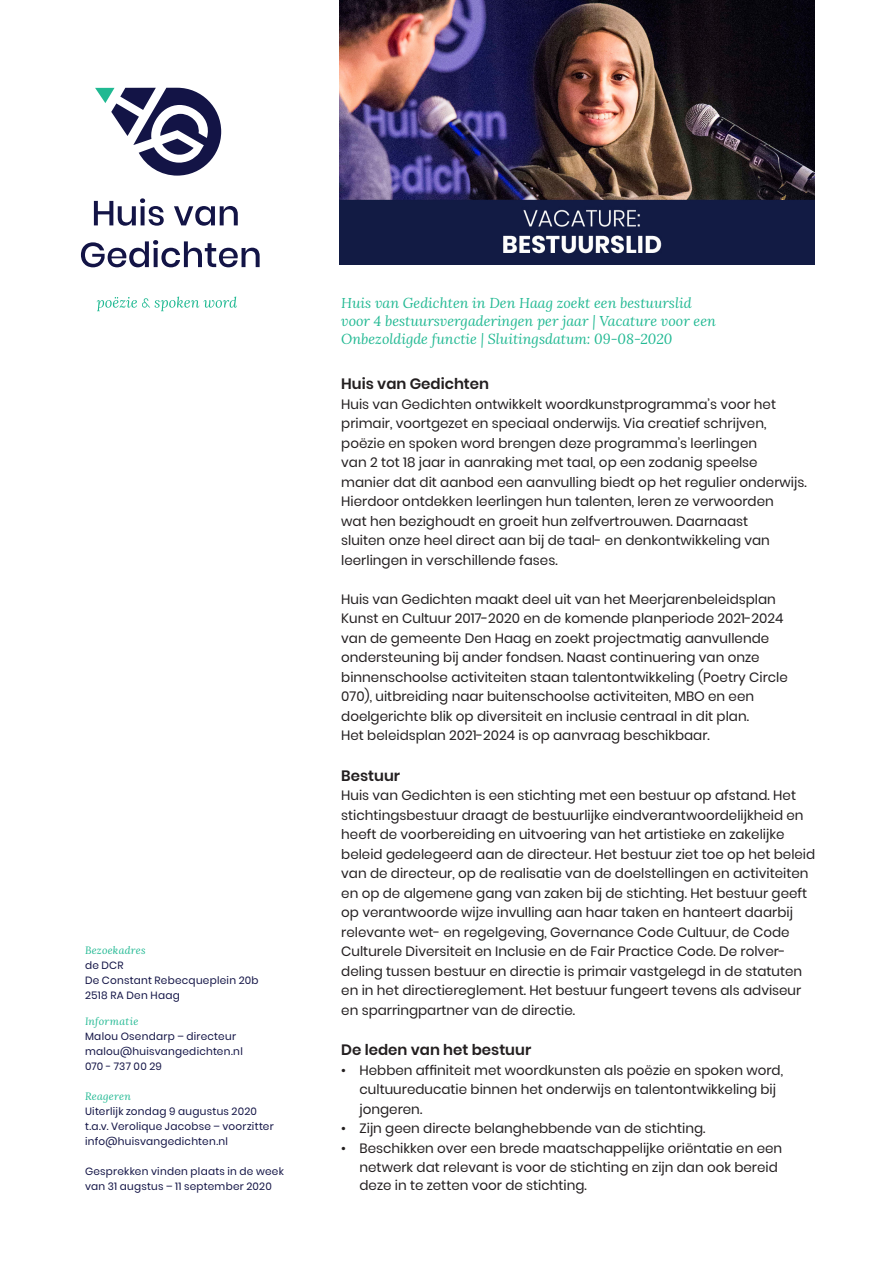
<style>
.page{position:relative;width:893px;height:1263px;background:#fff}
.page>*{position:absolute;margin:0;border:0;box-sizing:border-box;transform-origin:0 0}
.Kopje{font:600 15px "Poppins";color:#231f20}
.Kopje-2{font:italic 14.25px/18px "Lora";color:#22b993}
.Subkop{font:13.5px/19.5px "Poppins";color:#231f20}
.t1{font:10.5px/15px "Poppins";letter-spacing:.025em;color:#131446}
.t2{font:italic 10.5px "Lora";letter-spacing:.02em;color:#22b993}
.s1{font-style:inherit}
.s2{font-family:"Lora";font-style:italic;color:#22b993}
</style>
<div class="page">
<svg style="left:95px;top:88px;width:126px;height:88px"></svg>
<svg style="left:94px;top:198px;width:70px;height:28px"></svg>
<svg style="left:174px;top:206px;width:64px;height:20px"></svg>
<svg style="left:81px;top:240px;width:179px;height:27px"></svg>
<svg style="left:97px;top:297px;width:140px;height:14px"></svg>
<img style="left:340px;top:0;width:475px;height:265px">
<p class="t2" style="left:85px;top:944px;width:62px">Bezoekadres</p>
<p class="t1" style="left:85px;top:958px;width:40px">de DCR</p>
<p class="t1" style="left:85px;top:973px;width:175px">De Constant Rebecqueplein 20b</p>
<p class="t1" style="left:85px;top:988px;width:96px">2518 <span class="s1">RA</span> Den Haag</p>
<p class="t1" style="left:85px;top:1014px;width:152px"><span class="s2">Informatie<br></span>Malou Osendarp – directeur</p>
<p class="t1" style="left:85px;top:1044px;width:159px">malou@huisvangedichten.nl</p>
<p class="t1" style="left:85px;top:1059px;width:78px">070 - 737 00 29</p>
<p class="t1" style="left:85px;top:1089px;width:173px"><span class="s2">Reageren<br></span>Uiterlijk zondag 9 augustus 2020</p>
<p class="t1" style="left:85px;top:1119px;width:190px">t.a.v. Verolique Jacobse – voorzitter</p>
<p class="t1" style="left:85px;top:1134px;width:145px">info@huisvangedichten.nl</p>
<p class="t1" style="left:85px;top:1164px;width:200px">Gesprekken vinden plaats in de week van 31 augstus – 11 september 2020</p>
<p class="Kopje-2" style="left:341px;top:294px;width:376px">Huis van Gedichten in Den Haag zoekt een bestuurslid voor 4 bestuursvergaderingen per jaar | Vacature voor een<br>Onbezoldigde functie | Sluitingsdatum: 09-08-2020</p>
<p class="Kopje" style="left:341px;top:375px;width:149px">Huis van Gedichten</p>
<p class="Subkop" style="left:341px;top:394px;width:467px">Huis van Gedichten ontwikkelt woordkunstprogramma’s voor het primair, voortgezet en speciaal onderwijs. Via creatief schrijven, poëzie en spoken word brengen deze programma’s leerlingen<br>van 2 tot 18 jaar in aanraking met taal, op een zodanig speelse manier dat dit aanbod een aanvulling biedt op het regulier onderwijs.<br>Hierdoor ontdekken leerlingen hun talenten, leren ze verwoorden<br>wat hen bezighoudt en groeit hun zelfvertrouwen. Daarnaast<br>sluiten onze heel direct aan bij de taal- en denkontwikkeling van leerlingen in verschillende fases.</p>
<p class="Subkop" style="left:341px;top:589px;width:448px">Huis van Gedichten maakt deel uit van het Meerjarenbeleidsplan Kunst en Cultuur 2017-2020 en de komende planperiode 2021-2024 van de gemeente Den Haag en zoekt projectmatig aanvullende ondersteuning bij ander fondsen. Naast continuering van onze binnenschoolse activiteiten staan talentontwikkeling (Poetry Circle 070), uitbreiding naar buitenschoolse activiteiten, MBO en een doelgerichte blik op diversiteit en inclusie centraal in dit plan.<br>Het beleidsplan 2021-2024 is op aanvraag beschikbaar.</p>
<p class="Kopje" style="left:341px;top:767px;width:60px">Bestuur</p>
<p class="Subkop" style="left:341px;top:786px;width:475px">Huis van Gedichten is een stichting met een bestuur op afstand. Het stichtingsbestuur draagt de bestuurlijke eindverantwoordelijkheid en heeft de voorbereiding en uitvoering van het artistieke en zakelijke beleid gedelegeerd aan de directeur. Het bestuur ziet toe op het beleid van de directeur, op de realisatie van de doelstellingen en activiteiten en op de algemene gang van zaken bij de stichting. Het bestuur geeft op verantwoorde wijze invulling aan haar taken en hanteert daarbij relevante wet- en regelgeving, Governance Code Cultuur, de Code Culturele Diversiteit en Inclusie en de Fair Practice Code. De rolver&shy;deling tussen bestuur en directie is primair vastgelegd in de statuten en in het directiereglement. Het bestuur fungeert tevens als adviseur en sparringpartner van de directie.</p>
<p class="Kopje" style="left:341px;top:1041px;width:192px">De leden van het bestuur</p>
<p class="Subkop" style="left:360px;top:1060px;width:425px;text-indent:-18px">• Hebben affiniteit met woordkunsten als poëzie en spoken word, cultuureducatie binnen het onderwijs en talentontwikkeling bij jongeren.</p>
<p class="Subkop" style="left:341px;top:1119px;width:366px">• Zijn geen directe belanghebbende van de stichting.</p>
<p class="Subkop" style="left:360px;top:1138px;width:424px;text-indent:-18px">• Beschikken over een brede maatschappelijke oriëntatie en een netwerk dat relevant is voor de stichting en zijn dan ook bereid</p>
<p class="Subkop" style="left:360px;top:1176px;width:229px">deze in te zetten voor de stichting.</p>
</div>
